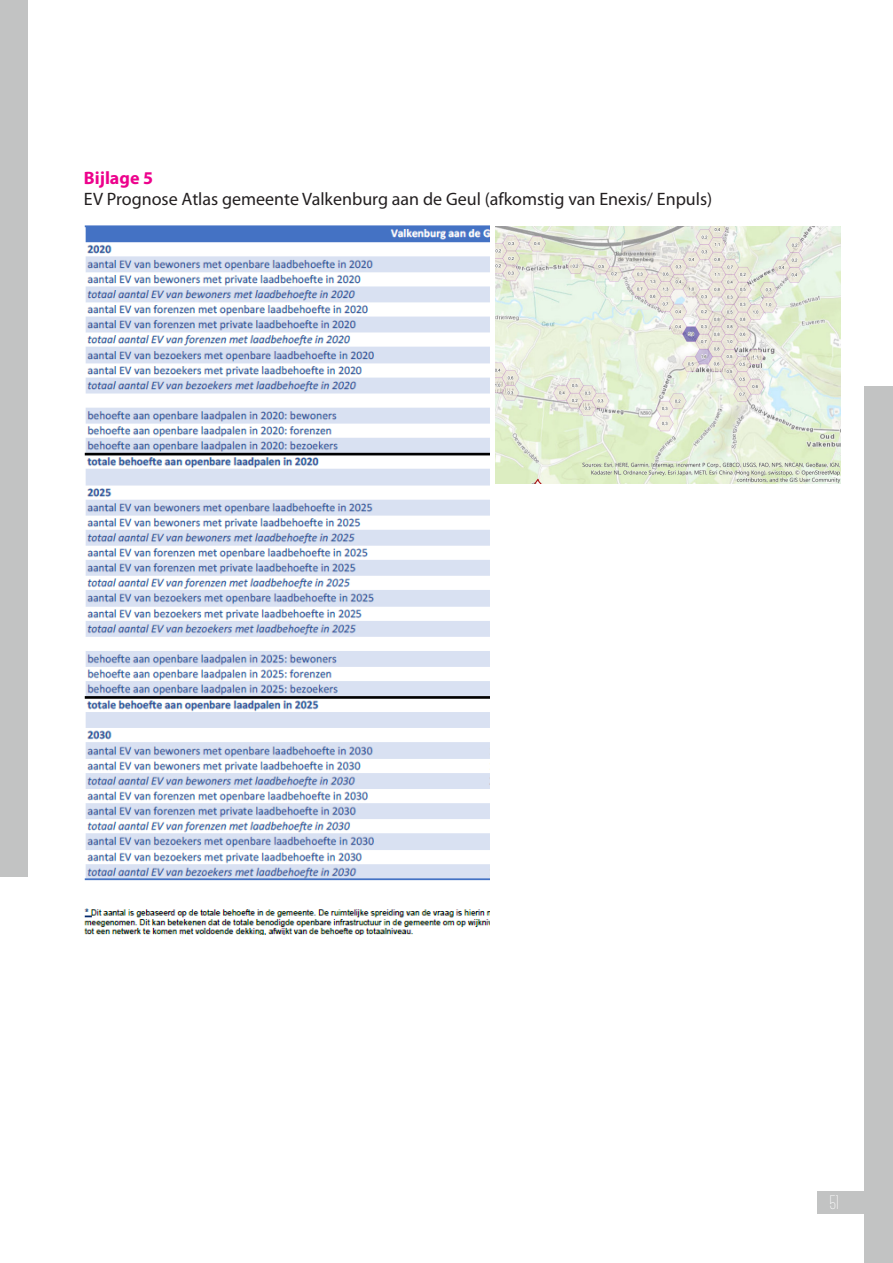
<style>
.page{position:relative;width:893px;height:1263px;background:#fff}
.page>*{position:absolute;margin:0;border:0;box-sizing:border-box;transform-origin:0 0}
.t1{font:300 19.5px "Canter";color:#fff}
.TOC_body_text{font:18px "Myriad Pro";color:#231f20}
.TOC_body_text-2{font:700 18px "Myriad Pro";color:#ed028c}
</style>
<div class="page">
<div style="left:865px;top:387px;width:28px;height:876px;background:#c2c3c3"></div>
<div style="left:0;top:0;width:28px;height:876px;background:#c2c3c3"></div>
<div style="left:817px;top:1191px;width:49px;height:23px;background:#c2c3c3"></div>
<img style="left:496px;top:226px;width:345px;height:257px">
<img style="left:84px;top:225px;width:405px;height:710px">
<p class="TOC_body_text-2" style="left:84px;top:166px;width:71px">Bijlage 5</p>
<p class="TOC_body_text" style="left:84px;top:188px;width:630px">EV Prognose Atlas gemeente Valkenburg aan de Geul (afkomstig van Enexis/ Enpuls)</p>
<p class="t1" style="left:829px;top:1193px;width:11px">51</p>
</div>
